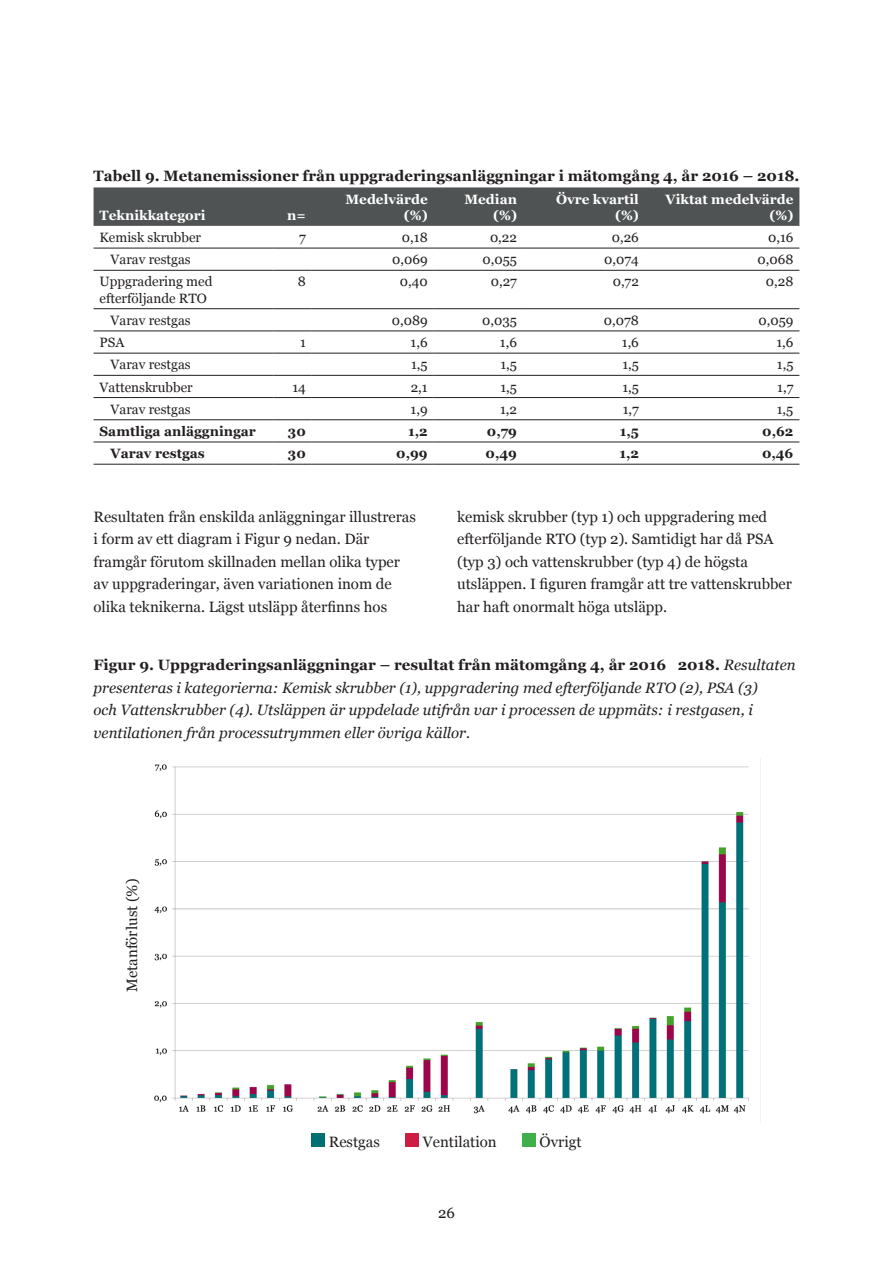
<style>
.page{position:relative;width:893px;height:1263px;background:#fff}
.page>*{position:absolute;margin:0;border:0;box-sizing:border-box;transform-origin:0 0}
.t1{font:15px/22.5px "Georgia";color:#231f20}
.t2{font:italic 15px/22.5px "Georgia";color:#231f20}
.t3{font:700 15px "Georgia";color:#231f20}
.t4{font:13.5px/16.2px "Georgia";color:#231f20}
.t5{font:700 13.5px/16.2px "Georgia";color:#fff;text-align:right}
.t6{font:700 13.5px "Georgia";color:#231f20}
.s1{font-weight:700;font-style:normal}
</style>
<div class="page">
<div style="left:94px;top:187px;width:705px;height:39px;background:#505353"></div>
<hr style="left:94px;top:248px;width:180px;height:1px;background:#231f20">
<hr style="left:274px;top:248px;width:38px;height:1px;background:#231f20">
<hr style="left:312px;top:248px;width:122px;height:1px;background:#231f20">
<hr style="left:434px;top:248px;width:89px;height:1px;background:#231f20">
<hr style="left:523px;top:248px;width:122px;height:1px;background:#231f20">
<hr style="left:645px;top:248px;width:154px;height:1px;background:#231f20">
<hr style="left:94px;top:270px;width:180px;height:1px;background:#231f20">
<hr style="left:274px;top:270px;width:38px;height:1px;background:#231f20">
<hr style="left:312px;top:270px;width:122px;height:1px;background:#231f20">
<hr style="left:434px;top:270px;width:89px;height:1px;background:#231f20">
<hr style="left:523px;top:270px;width:122px;height:1px;background:#231f20">
<hr style="left:645px;top:270px;width:154px;height:1px;background:#231f20">
<hr style="left:94px;top:308px;width:180px;height:1px;background:#231f20">
<hr style="left:274px;top:308px;width:38px;height:1px;background:#231f20">
<hr style="left:312px;top:308px;width:122px;height:1px;background:#231f20">
<hr style="left:434px;top:308px;width:89px;height:1px;background:#231f20">
<hr style="left:523px;top:308px;width:122px;height:1px;background:#231f20">
<hr style="left:645px;top:308px;width:154px;height:1px;background:#231f20">
<hr style="left:94px;top:331px;width:180px;height:1px;background:#231f20">
<hr style="left:274px;top:331px;width:38px;height:1px;background:#231f20">
<hr style="left:312px;top:331px;width:122px;height:1px;background:#231f20">
<hr style="left:434px;top:331px;width:89px;height:1px;background:#231f20">
<hr style="left:523px;top:331px;width:122px;height:1px;background:#231f20">
<hr style="left:645px;top:331px;width:154px;height:1px;background:#231f20">
<hr style="left:94px;top:353px;width:180px;height:1px;background:#231f20">
<hr style="left:274px;top:353px;width:38px;height:1px;background:#231f20">
<hr style="left:312px;top:353px;width:122px;height:1px;background:#231f20">
<hr style="left:434px;top:353px;width:89px;height:1px;background:#231f20">
<hr style="left:523px;top:353px;width:122px;height:1px;background:#231f20">
<hr style="left:645px;top:353px;width:154px;height:1px;background:#231f20">
<hr style="left:94px;top:375px;width:180px;height:1px;background:#231f20">
<hr style="left:274px;top:375px;width:38px;height:1px;background:#231f20">
<hr style="left:312px;top:375px;width:122px;height:1px;background:#231f20">
<hr style="left:434px;top:375px;width:89px;height:1px;background:#231f20">
<hr style="left:523px;top:375px;width:122px;height:1px;background:#231f20">
<hr style="left:645px;top:375px;width:154px;height:1px;background:#231f20">
<hr style="left:94px;top:397px;width:180px;height:1px;background:#231f20">
<hr style="left:274px;top:397px;width:38px;height:1px;background:#231f20">
<hr style="left:312px;top:397px;width:122px;height:1px;background:#231f20">
<hr style="left:434px;top:397px;width:89px;height:1px;background:#231f20">
<hr style="left:523px;top:397px;width:122px;height:1px;background:#231f20">
<hr style="left:645px;top:397px;width:154px;height:1px;background:#231f20">
<hr style="left:94px;top:419px;width:180px;height:1px;background:#231f20">
<hr style="left:274px;top:419px;width:38px;height:1px;background:#231f20">
<hr style="left:312px;top:419px;width:122px;height:1px;background:#231f20">
<hr style="left:434px;top:419px;width:89px;height:1px;background:#231f20">
<hr style="left:523px;top:419px;width:122px;height:1px;background:#231f20">
<hr style="left:645px;top:419px;width:154px;height:1px;background:#231f20">
<hr style="left:94px;top:442px;width:180px;height:1px;background:#231f20">
<hr style="left:274px;top:442px;width:38px;height:1px;background:#231f20">
<hr style="left:312px;top:442px;width:122px;height:1px;background:#231f20">
<hr style="left:434px;top:442px;width:89px;height:1px;background:#231f20">
<hr style="left:523px;top:442px;width:122px;height:1px;background:#231f20">
<hr style="left:645px;top:442px;width:154px;height:1px;background:#231f20">
<hr style="left:94px;top:464px;width:180px;height:1px;background:#231f20">
<hr style="left:274px;top:464px;width:38px;height:1px;background:#231f20">
<hr style="left:312px;top:464px;width:122px;height:1px;background:#231f20">
<hr style="left:434px;top:464px;width:89px;height:1px;background:#231f20">
<hr style="left:523px;top:464px;width:122px;height:1px;background:#231f20">
<hr style="left:645px;top:464px;width:154px;height:1px;background:#231f20">
<img style="left:154px;top:758px;width:607px;height:365px">
<div style="left:311px;top:1133px;width:14px;height:14px;background:#007073"></div>
<div style="left:405px;top:1133px;width:14px;height:14px;background:#cf1c43"></div>
<div style="left:522px;top:1133px;width:14px;height:14px;background:#40ae49"></div>
<p class="t3" style="left:94px;top:165px;width:707px">Tabell 9. Metanemissioner från uppgraderingsanläggningar i mätomgång 4, år 2016 – 2018.</p>
<p class="t5" style="left:100px;top:206px;width:107px">Teknikkategori</p>
<p class="t5" style="left:287px;top:206px;width:20px">n=</p>
<p class="t5" style="left:345px;top:190px;width:84px">Medelvärde (%)</p>
<p class="t5" style="left:464px;top:190px;width:54px">Median (%)</p>
<p class="t5" style="left:556px;top:190px;width:84px">Övre kvartil (%)</p>
<p class="t5" style="left:665px;top:190px;width:129px">Viktat medelvärde (%)</p>
<p class="t4" style="left:100px;top:229px;width:103px">Kemisk skrubber</p>
<p class="t4" style="left:299px;top:229px;width:8px">7</p>
<p class="t4" style="left:402px;top:229px;width:27px">0,18</p>
<p class="t4" style="left:490px;top:229px;width:29px">0,22</p>
<p class="t4" style="left:612px;top:229px;width:29px">0,26</p>
<p class="t4" style="left:768px;top:229px;width:27px">0,16</p>
<p class="t4" style="left:111px;top:251px;width:82px">Varav restgas</p>
<p class="t4" style="left:392px;top:251px;width:37px">0,069</p>
<p class="t4" style="left:483px;top:251px;width:36px">0,055</p>
<p class="t4" style="left:604px;top:251px;width:36px">0,074</p>
<p class="t4" style="left:757px;top:251px;width:37px">0,068</p>
<p class="t4" style="left:100px;top:273px;width:114px">Uppgradering med efterföljande RTO</p>
<p class="t4" style="left:298px;top:273px;width:10px">8</p>
<p class="t4" style="left:400px;top:273px;width:29px">0,40</p>
<p class="t4" style="left:491px;top:273px;width:28px">0,27</p>
<p class="t4" style="left:613px;top:273px;width:28px">0,72</p>
<p class="t4" style="left:766px;top:273px;width:29px">0,28</p>
<p class="t4" style="left:111px;top:312px;width:82px">Varav restgas</p>
<p class="t4" style="left:392px;top:312px;width:37px">0,089</p>
<p class="t4" style="left:482px;top:312px;width:36px">0,035</p>
<p class="t4" style="left:604px;top:312px;width:37px">0,078</p>
<p class="t4" style="left:758px;top:312px;width:36px">0,059</p>
<p class="t4" style="left:100px;top:334px;width:26px">PSA</p>
<p class="t4" style="left:300px;top:334px;width:7px">1</p>
<p class="t4" style="left:411px;top:334px;width:19px">1,6</p>
<p class="t4" style="left:500px;top:334px;width:19px">1,6</p>
<p class="t4" style="left:622px;top:334px;width:19px">1,6</p>
<p class="t4" style="left:776px;top:334px;width:19px">1,6</p>
<p class="t4" style="left:111px;top:356px;width:82px">Varav restgas</p>
<p class="t4" style="left:411px;top:356px;width:18px">1,5</p>
<p class="t4" style="left:500px;top:356px;width:18px">1,5</p>
<p class="t4" style="left:622px;top:356px;width:18px">1,5</p>
<p class="t4" style="left:777px;top:356px;width:18px">1,5</p>
<p class="t4" style="left:100px;top:378px;width:95px">Vattenskrubber</p>
<p class="t4" style="left:292px;top:378px;width:15px">14</p>
<p class="t4" style="left:411px;top:378px;width:18px">2,1</p>
<p class="t4" style="left:500px;top:378px;width:18px">1,5</p>
<p class="t4" style="left:622px;top:378px;width:18px">1,5</p>
<p class="t4" style="left:777px;top:378px;width:18px">1,7</p>
<p class="t4" style="left:111px;top:400px;width:82px">Varav restgas</p>
<p class="t4" style="left:411px;top:400px;width:19px">1,9</p>
<p class="t4" style="left:500px;top:400px;width:18px">1,2</p>
<p class="t4" style="left:623px;top:400px;width:18px">1,7</p>
<p class="t4" style="left:777px;top:400px;width:18px">1,5</p>
<p class="t6" style="left:100px;top:421px;width:158px">Samtliga anläggningar</p>
<p class="t6" style="left:288px;top:421px;width:19px">30</p>
<p class="t6" style="left:408px;top:421px;width:21px">1,2</p>
<p class="t6" style="left:487px;top:421px;width:32px">0,79</p>
<p class="t6" style="left:620px;top:421px;width:21px">1,5</p>
<p class="t6" style="left:762px;top:421px;width:33px">0,62</p>
<p class="t6" style="left:111px;top:443px;width:96px">Varav restgas</p>
<p class="t6" style="left:288px;top:443px;width:19px">30</p>
<p class="t6" style="left:396px;top:443px;width:33px">0,99</p>
<p class="t6" style="left:486px;top:443px;width:33px">0,49</p>
<p class="t6" style="left:619px;top:443px;width:21px">1,2</p>
<p class="t6" style="left:762px;top:443px;width:33px">0,46</p>
<p class="t1" style="left:94px;top:505px;width:324px">Resultaten från enskilda anläggningar illustreras i form av ett diagram i Figur 9 nedan. Där framgår förutom skillnaden mellan olika typer av uppgraderingar, även variationen inom de olika teknikerna. Lägst utsläpp återfinns hos</p>
<p class="t1" style="left:457px;top:505px;width:336px">kemisk skrubber (typ 1) och uppgradering med efterföljande RTO (typ 2). Samtidigt har då PSA (typ 3) och vattenskrubber (typ 4) de högsta utsläppen. I figuren framgår att tre vattenskrubber har haft onormalt höga utsläpp.</p>
<p class="t2" style="left:94px;top:653px;width:704px"><span class="s1">Figur 9. Uppgraderingsanläggningar – resultat från mätomgång 4, år 2016 2018.</span> Resultaten presenteras i kategorierna: Kemisk skrubber (1), uppgradering med efterföljande RTO (2), PSA (3)<br>och Vattenskrubber (4). Utsläppen är uppdelade utifrån var i processen de uppmäts: i restgasen, i ventilationen från processutrymmen eller övriga källor.</p>
<p class="t1" style="left:120px;top:992px;width:115px;rotate:-90deg">Metanförlust (%)</p>
<p class="t1" style="left:329px;top:1130px;width:53px">Restgas</p>
<p class="t1" style="left:423px;top:1130px;width:76px">Ventilation</p>
<p class="t1" style="left:540px;top:1130px;width:43px">Övrigt</p>
<p class="t1" style="left:438px;top:1201px;width:18px">26</p>
</div>
